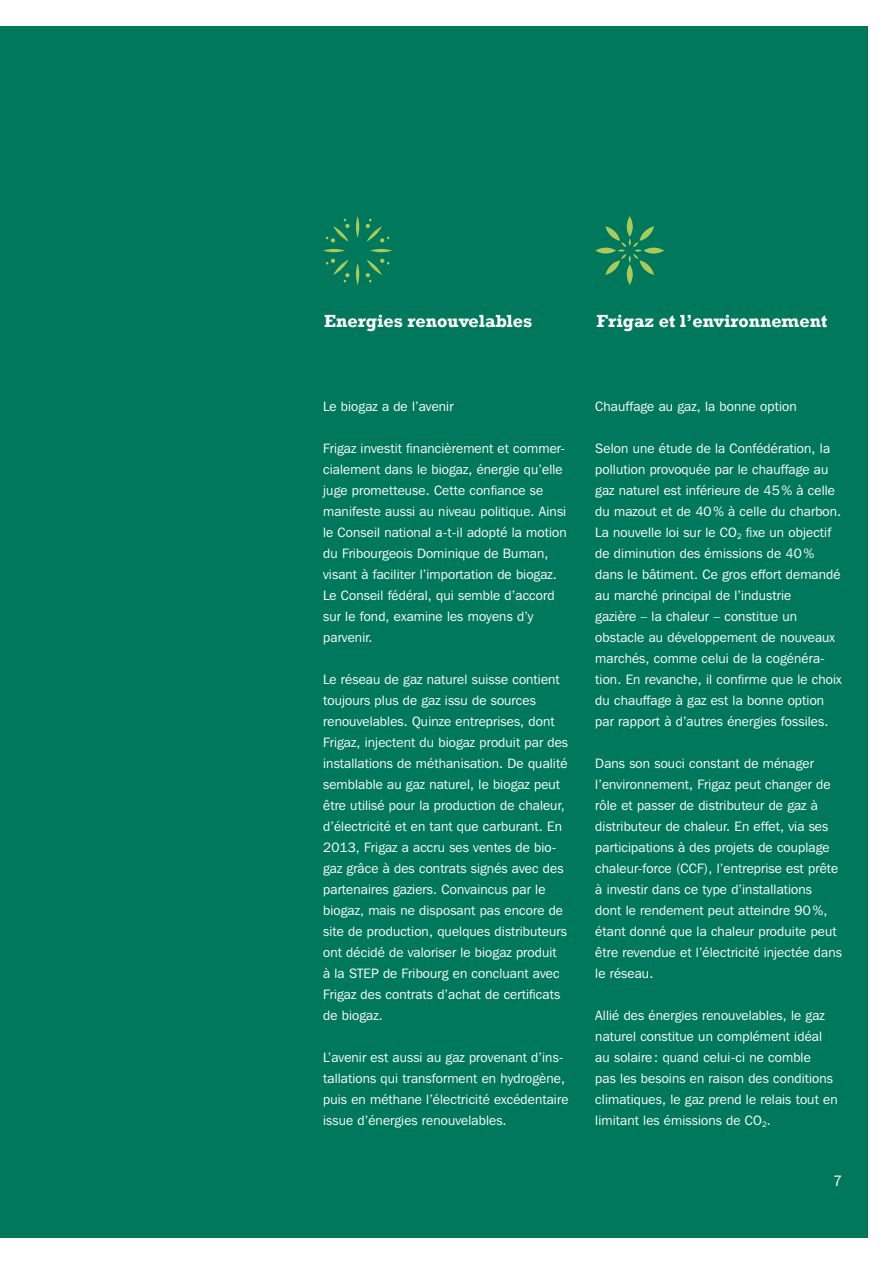
<style>
.page{position:relative;width:893px;height:1263px;background:#fff}
.page>*{position:absolute;margin:0;border:0;box-sizing:border-box;transform-origin:0 0}
.t1{font:700 18px "Rockwell";color:#fff}
.t2{font:15px "Franklin Gothic IT Cby BT";color:#fff}
.t3{font:13.5px/21px "Franklin Gothic IT Cby BT";letter-spacing:.01em;color:#fff}
</style>
<div class="page">
<div style="left:0;top:26px;width:867px;height:1211px;background:#00785c"></div>
<svg style="left:356px;top:216px;width:3px;height:22px"></svg>
<svg style="left:323px;top:249px;width:22px;height:3px"></svg>
<svg style="left:356px;top:263px;width:3px;height:22px"></svg>
<svg style="left:370px;top:249px;width:22px;height:3px"></svg>
<svg style="left:326px;top:219px;width:24px;height:24px"></svg>
<svg style="left:326px;top:258px;width:24px;height:25px"></svg>
<svg style="left:365px;top:258px;width:25px;height:25px"></svg>
<svg style="left:365px;top:219px;width:25px;height:24px"></svg>
<svg style="left:595px;top:216px;width:69px;height:69px"></svg>
<h1 class="t1" style="left:324px;top:310px;width:210px">Energies renouvelables</h1>
<h1 class="t1" style="left:596px;top:310px;width:232px">Frigaz et l’environnement</h1>
<p class="t3" style="left:323px;top:396px;width:132px">Le biogaz a de l’avenir</p>
<p class="t3" style="left:323px;top:438px;width:245px">Frigaz investit financièrement et commer&shy;cialement dans le biogaz, énergie qu’elle juge prometteuse. Cette confiance se manifeste aussi au niveau politique. Ainsi le Conseil national a-t-il adopté la motion du Fribourgeois Dominique de Buman, visant à faciliter l’importation de biogaz.<br>Le Conseil fédéral, qui semble d’accord sur le fond, examine les moyens d’y parvenir.</p>
<p class="t3" style="left:323px;top:669px;width:246px">Le réseau de gaz naturel suisse contient toujours plus de gaz issu de sources renouvelables. Quinze entreprises, dont Frigaz, injectent du biogaz produit par des installations de méthanisation. De qualité semblable au gaz naturel, le biogaz peut être utilisé pour la production de chaleur, d’électricité et en tant que carburant. En 2013, Frigaz a accru ses ventes de bio&shy;gaz grâce à des contrats signés avec des partenaires gaziers. Convaincus par le biogaz, mais ne disposant pas encore de site de production, quelques distributeurs ont décidé de valoriser le biogaz produit<br>à la STEP de Fribourg en concluant avec Frigaz des contrats d’achat de certificats de biogaz.</p>
<p class="t3" style="left:323px;top:1047px;width:247px">L’avenir est aussi au gaz provenant d’ins&shy;tallations qui transforment en hydrogène, puis en méthane l’électricité excédentaire issue d’énergies renouvelables.</p>
<p class="t3" style="left:595px;top:396px;width:203px">Chauffage au gaz, la bonne option</p>
<p class="t3" style="left:595px;top:438px;width:248px">Selon une étude de la Confédération, la pollution provoquée par le chauffage au gaz naturel est inférieure de 45% à celle du mazout et de 40% à celle du charbon.<br>La nouvelle loi sur le CO<sub>2</sub> fixe un objectif de diminution des émissions de 40% dans le bâtiment. Ce gros effort demandé au marché principal de l’industrie<br>gazière – la chaleur – constitue un obstacle au développement de nouveaux marchés, comme celui de la cogénéra&shy;tion. En revanche, il confirme que le choix du chauffage à gaz est la bonne option par rapport à d’autres énergies fossiles.</p>
<p class="t3" style="left:595px;top:753px;width:248px">Dans son souci constant de ménager l’environnement, Frigaz peut changer de rôle et passer de distributeur de gaz à distributeur de chaleur. En effet, via ses participations à des projets de couplage chaleur-force (CCF), l’entreprise est prête à investir dans ce type d’installations<br>dont le rendement peut atteindre 90%, étant donné que la chaleur produite peut être revendue et l’électricité injectée dans le réseau.</p>
<p class="t3" style="left:595px;top:1005px;width:244px">Allié des énergies renouvelables, le gaz naturel constitue un complément idéal au solaire : quand celui-ci ne comble<br>pas les besoins en raison des conditions climatiques, le gaz prend le relais tout en limitant les émissions de CO<sub>2</sub>.</p>
<p class="t2" style="left:833px;top:1172px;width:10px">7</p>
</div>
